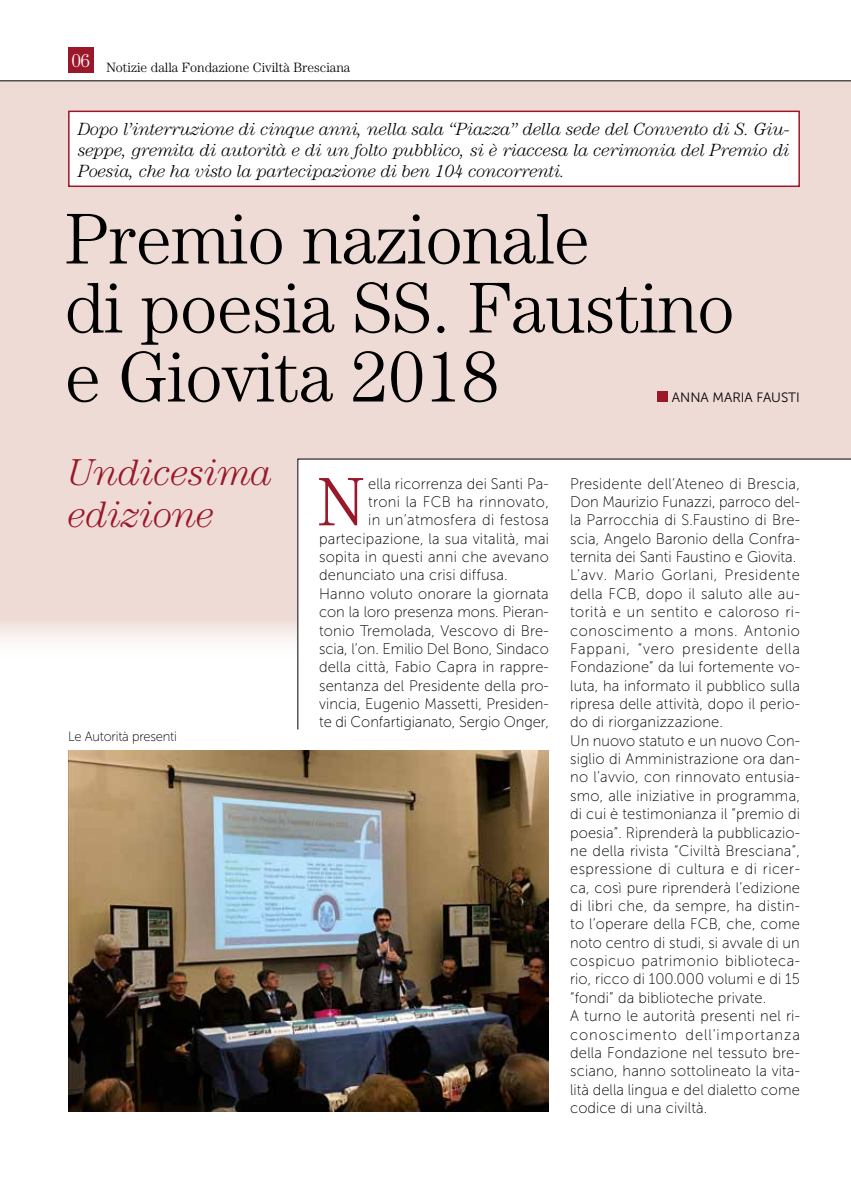
<style>
.page{position:relative;width:851px;height:1191px;background:#fff}
.page>*{position:absolute;margin:0;border:0;box-sizing:border-box;transform-origin:0 0}
.t1{font:300 72px/69px "Century";letter-spacing:-.01em;color:#000}
.t2{font:300 68.7px "Century";color:#9a1829;scale:.96 1}
.t3{font:italic 300 37.5px/42px "Century";letter-spacing:-.01em;color:#9a1829}
.t4{font:italic 300 17.7px/21.3px "Century";letter-spacing:-.015em;color:#000;text-align:justify}
.t5{font:15.3px/18.3px "Museo Sans 100";letter-spacing:.01em;color:#000;scale:.96 1}
.t6{font:300 13.5px "Century";color:#000}
.t7{font:13.5px "Museo Sans 100";letter-spacing:-.015em;color:#000;scale:.96 1}
.t8{font:13.5px "Museo Sans 300";color:#000}
</style>
<div class="page">
<div style="left:68px;top:47px;width:26px;height:25px;background:#9a1829"></div>
<div style="left:0;top:81px;width:850px;height:580px;background:#eedbd6"></div>
<div style="left:297px;top:458px;width:553px;height:272px;background:#fff"></div>
<hr style="left:0;top:80px;width:850px;height:1px;background:#000">
<div style="left:69px;top:111px;width:730px;height:75px;background:#fff"></div>
<div style="left:68px;top:111px;width:731px;height:76px;border:2px solid #9a1829"></div>
<div style="left:657px;top:391px;width:10px;height:11px;background:#9a1829"></div>
<img style="left:68px;top:750px;width:481px;height:361px">
<p class="t6" style="left:71px;top:60px;width:280px"><sup>06</sup> Notizie dalla Fondazione Civiltà Bresciana</p>
<p class="t4" style="left:78px;top:118px;width:713px">Dopo l’interruzione di cinque anni, nella sala “Piazza” della sede del Convento di S. Giu&shy;seppe, gremita di autorità e di un folto pubblico, si è riaccesa la cerimonia del Premio di Poesia, che ha visto la partecipazione di ben 104 concorrenti.</p>
<h1 class="t1" style="left:65px;top:203px;width:671px">Premio nazionale<br>di poesia SS. Faustino e Giovita 2018</h1>
<p class="t8" style="left:671px;top:390px;width:129px">ANNA MARIA FAUSTI</p>
<h3 class="t3" style="left:68px;top:450px;width:206px">Undicesima edizione</h3>
<p class="t7" style="left:68px;top:729px;width:115px">Le Autorità presenti</p>
<h2 class="t2" style="left:318px;top:462px;width:50px">N</h2>
<p class="t5" style="left:368px;top:474px;width:190px">ella ricorrenza dei Santi Pa-</p>
<p class="t5" style="left:368px;top:493px;width:190px">troni la FCB ha rinnovato,</p>
<p class="t5" style="left:368px;top:511px;width:190px">in un’atmosfera di festosa</p>
<p class="t5" style="left:319px;top:529px;width:241px">partecipazione, la sua vitalità, mai</p>
<p class="t5" style="left:319px;top:548px;width:241px">sopita in questi anni che avevano</p>
<p class="t5" style="left:319px;top:566px;width:198px">denunciato una crisi diffusa.</p>
<p class="t5" style="left:319px;top:584px;width:241px">Hanno voluto onorare la giornata</p>
<p class="t5" style="left:319px;top:603px;width:241px">con la loro presenza mons. Pieran-</p>
<p class="t5" style="left:319px;top:621px;width:241px">tonio Tremolada, Vescovo di Bre-</p>
<p class="t5" style="left:319px;top:639px;width:241px">scia, l’on. Emilio Del Bono, Sindaco</p>
<p class="t5" style="left:319px;top:658px;width:241px">della città, Fabio Capra in rappre-</p>
<p class="t5" style="left:319px;top:676px;width:241px">sentanza del Presidente della pro-</p>
<p class="t5" style="left:319px;top:694px;width:241px">vincia, Eugenio Massetti, Presiden-</p>
<p class="t5" style="left:319px;top:713px;width:241px">te di Confartigianato, Sergio Onger,</p>
<p class="t5" style="left:570px;top:474px;width:241px">Presidente dell’Ateneo di Brescia, Don Maurizio Funazzi, parroco del&shy;la Parrocchia di S.Faustino di Bre&shy;scia, Angelo Baronio della Confra&shy;ternita dei Santi Faustino e Giovita.<br>L’avv. Mario Gorlani, Presidente della FCB, dopo il saluto alle au&shy;torità e un sentito e caloroso ri&shy;conoscimento a mons. Antonio Fappani, “vero presidente della Fondazione” da lui fortemente vo&shy;luta, ha informato il pubblico sulla ripresa delle attività, dopo il perio&shy;do di riorganizzazione.<br>Un nuovo statuto e un nuovo Con&shy;siglio di Amministrazione ora dan&shy;no l’avvio, con rinnovato entusia&shy;smo, alle iniziative in programma, di cui è testimonianza il “premio di poesia”. Riprenderà la pubblicazio&shy;ne della rivista “Civiltà Bresciana”, espressione di cultura e di ricer&shy;ca, così pure riprenderà l’edizione di libri che, da sempre, ha distin&shy;to l’operare della FCB, che, come noto centro di studi, si avvale di un cospicuo patrimonio biblioteca&shy;rio, ricco di 100.000 volumi e di 15 “fondi” da biblioteche private.<br>A turno le autorità presenti nel ri&shy;conoscimento dell’importanza della Fondazione nel tessuto bre&shy;sciano, hanno sottolineato la vita&shy;lità della lingua e del dialetto come codice di una civiltà.</p>
</div>
